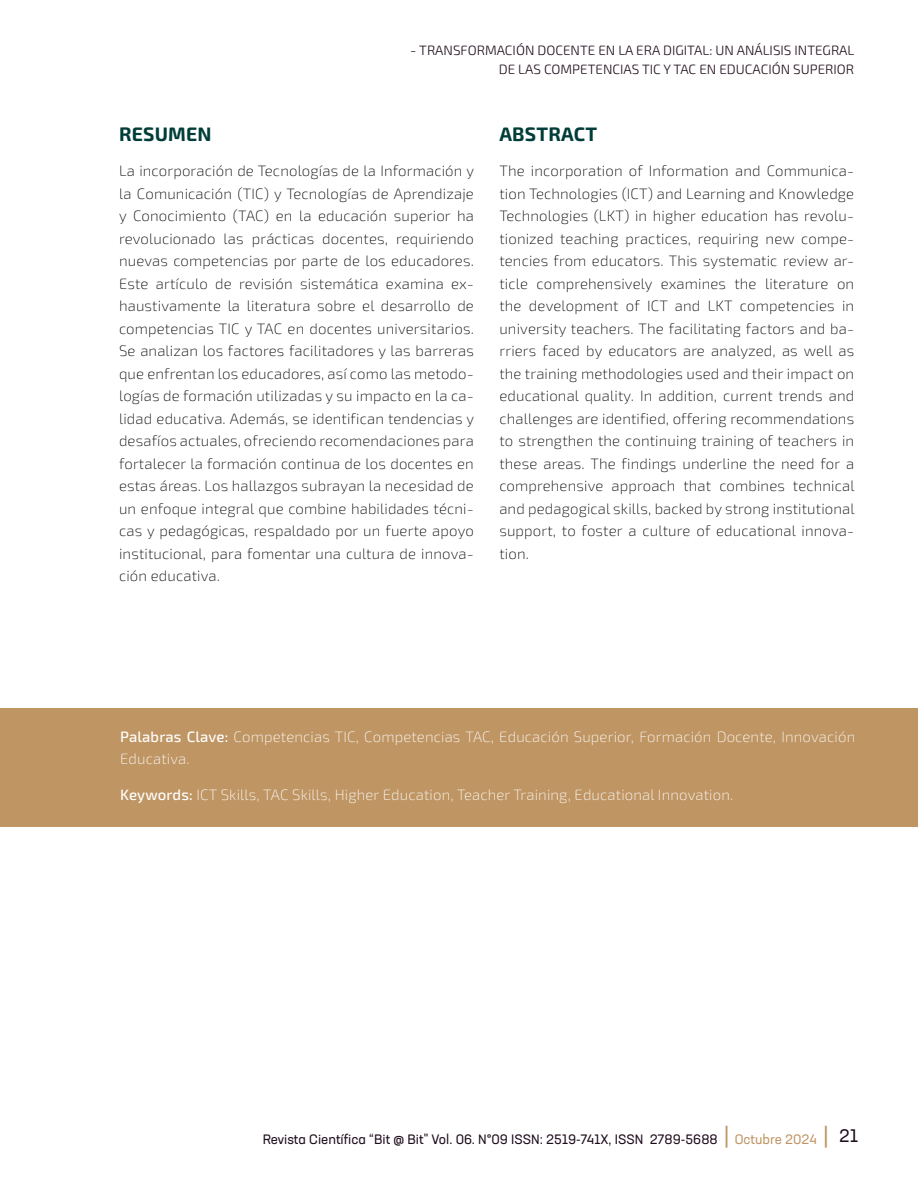
<style>
.page{position:relative;width:918px;height:1188px;background:#fff}
.page>*{position:absolute;margin:0;border:0;box-sizing:border-box;transform-origin:0 0}
.t1{font:700 19.5px "Exo 2";letter-spacing:.01em;color:#003d38}
.t2{font:200 15px/22.5px "Exo 2";letter-spacing:.01em;color:#000;text-align:justify}
.t3{font:200 15px/22.5px "Exo 2";letter-spacing:.01em;color:#fff}
.t4{font:300 13.5px/19.5px "Exo 2";color:#1d0b1a;text-align:right}
.t5{font:13.5px "Neusa Next Pro";color:#1d0b1a}
.s1{font-weight:500}
.s2{font-size:22.5px;color:#bf9563}
.s3{color:#bf9563}
.s4{font-size:18px}
</style>
<div class="page">
<div style="left:0;top:708px;width:918px;height:118px;background:#bf9563"></div>
<p class="t4" style="left:410px;top:40px;width:446px">- TRANSFORMACIÓN DOCENTE EN LA ERA DIGITAL: UN ANÁLISIS INTEGRAL<br>DE LAS COMPETENCIAS TIC Y TAC EN EDUCACIÓN SUPERIOR</p>
<h1 class="t1" style="left:119px;top:123px;width:94px">RESUMEN</h1>
<p class="t2" style="left:119px;top:160px;width:357px">La incorporación de Tecnologías de la Información y la Comunicación (TIC) y Tecnologías de Aprendizaje y Conocimiento (TAC) en la educación superior ha revolucionado las prácticas docentes, requiriendo nuevas competencias por parte de los educadores.<br>Este artículo de revisión sistemática examina ex&shy;haustivamente la literatura sobre el desarrollo de competencias TIC y TAC en docentes universitarios.<br>Se analizan los factores facilitadores y las barreras que enfrentan los educadores, así como las metodo&shy;logías de formación utilizadas y su impacto en la ca&shy;lidad educativa. Además, se identifican tendencias y desafíos actuales, ofreciendo recomendaciones para fortalecer la formación continua de los docentes en estas áreas. Los hallazgos subrayan la necesidad de un enfoque integral que combine habilidades técni&shy;cas y pedagógicas, respaldado por un fuerte apoyo institucional, para fomentar una cultura de innova&shy;ción educativa.</p>
<h1 class="t1" style="left:499px;top:123px;width:99px">ABSTRACT</h1>
<p class="t2" style="left:499px;top:160px;width:357px">The incorporation of Information and Communica&shy;tion Technologies (ICT) and Learning and Knowledge Technologies (LKT) in higher education has revolu&shy;tionized teaching practices, requiring new compe&shy;tencies from educators. This systematic review ar&shy;ticle comprehensively examines the literature on the development of ICT and LKT competencies in university teachers. The facilitating factors and ba&shy;rriers faced by educators are analyzed, as well as the training methodologies used and their impact on educational quality. In addition, current trends and challenges are identified, offering recommendations to strengthen the continuing training of teachers in these areas. The findings underline the need for a comprehensive approach that combines technical and pedagogical skills, backed by strong institutional support, to foster a culture of educational innova&shy;tion.</p>
<p class="t3" style="left:120px;top:726px;width:737px"><span class="s1">Palabras Clave:</span> Competencias TIC, Competencias TAC, Educación Superior, Formación Docente, Innovación<br>Educativa.</p>
<p class="t3" style="left:120px;top:783px;width:615px"><span class="s1">Keywords:</span> ICT Skills, TAC Skills, Higher Education, Teacher Training, Educational Innovation.</p>
<p class="t5" style="left:263px;top:1130px;width:597px">Revista Científica “Bit @ Bit" Vol. 06. N°09 ISSN: 2519-741X, ISSN 2789-5688 <span class="s2">|</span> <span class="s3">Octubre 2024</span> <span class="s2">|</span> <span class="s4">21</span></p>
</div>
